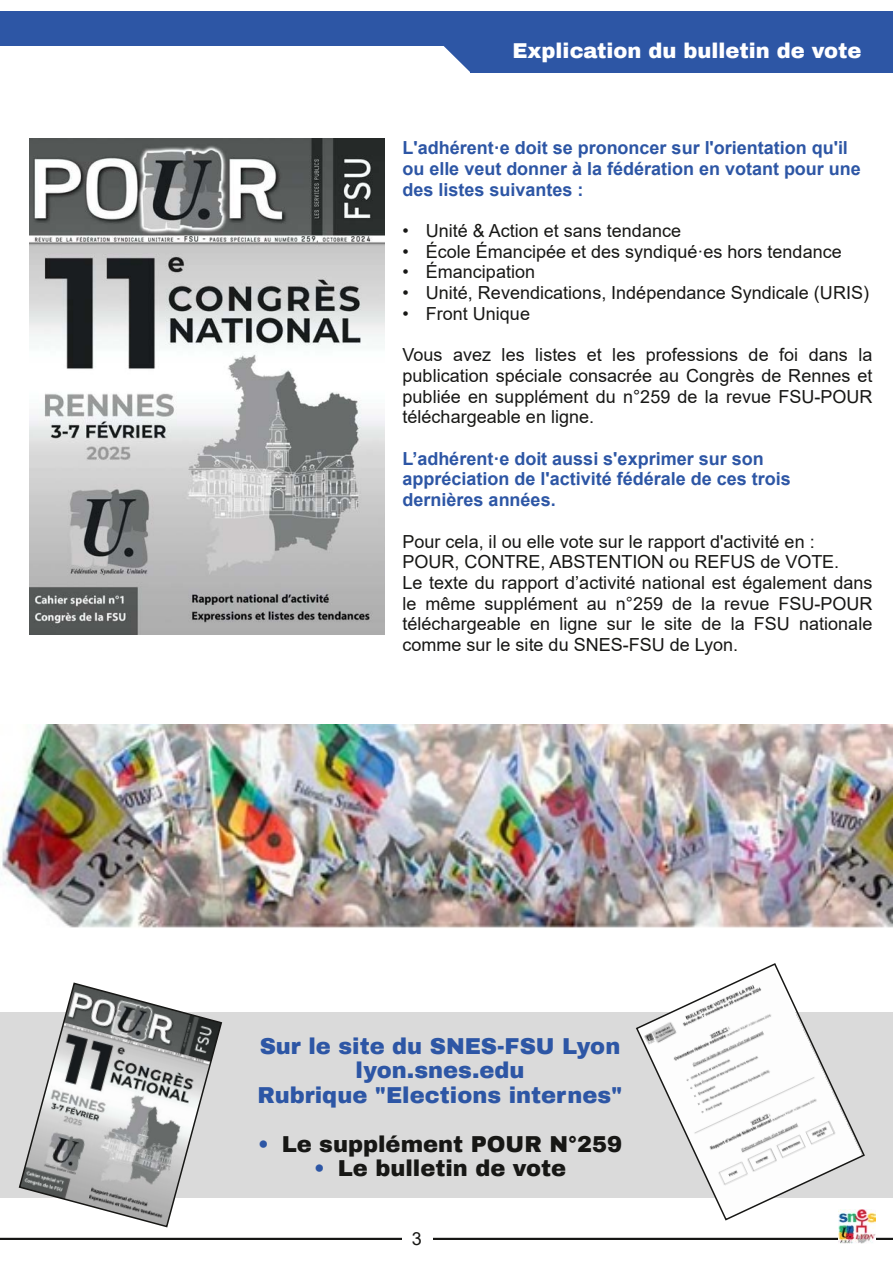
<style>
.page{position:relative;width:893px;height:1263px;background:#fff}
.page>*{position:absolute;margin:0;border:0;box-sizing:border-box;transform-origin:0 0}
.t1{font:900 22.5px/24.5px "Archivo";color:#2d56a5;text-align:center}
.t2{font:900 22.5px "Archivo";color:#171715}
.t3{font:900 21px "Archivo";letter-spacing:-.005em;color:#fff}
.t4{font:18px/20.7px "Arial";color:#171715;text-align:justify}
.t5{font:700 18px/20.7px "Arial";color:#2d56a5}
.s1{color:#2d56a5}
</style>
<div class="page">
<div style="left:0;top:12px;width:893px;height:34px;background:#2d56a5"></div>
<div style="left:470px;top:13px;width:423px;height:59px;background:#2d56a5"></div>
<svg style="left:443px;top:46px;width:27px;height:26px"></svg>
<svg style="left:0;top:1237px;width:893px;height:2px;background:#727271"></svg>
<div style="left:402px;top:1226px;width:31px;height:22px;background:#fff"></div>
<img style="left:839px;top:1209px;width:36px;height:34px">
<img style="left:0;top:724px;width:893px;height:204px">
<div style="left:0;top:1012px;width:893px;height:186px;background:#dadada"></div>
<img style="left:30px;top:139px;width:355px;height:496px">
<svg style="left:18px;top:982px;width:205px;height:246px"></svg>
<svg style="left:636px;top:963px;width:230px;height:258px"></svg>
<p class="t3" style="left:512px;top:38px;width:350px">Explication du bulletin de vote</p>
<p class="t5" style="left:402px;top:137px;width:460px">L'adhérentꞏe doit se prononcer sur l'orientation qu'il ou elle veut donner à la fédération en votant pour une des listes suivantes :</p>
<p class="t4" style="left:402px;top:220px;width:280px">• Unité &amp; Action et sans tendance</p>
<p class="t4" style="left:402px;top:241px;width:441px">• École Émancipée et des syndiquéꞏes hors tendance</p>
<p class="t4" style="left:402px;top:262px;width:134px">• Émancipation</p>
<p class="t4" style="left:402px;top:282px;width:468px">• Unité, Revendications, Indépendance Syndicale (URIS)</p>
<p class="t4" style="left:402px;top:303px;width:129px">• Front Unique</p>
<p class="t4" style="left:402px;top:344px;width:471px">Vous avez les listes et les professions de foi dans la publication spéciale consacrée au Congrès de Rennes et publiée en supplément du n°259 de la revue FSU-POUR téléchargeable en ligne.</p>
<p class="t5" style="left:402px;top:448px;width:390px">L’adhérentꞏe doit aussi s'exprimer sur son appréciation de l'activité fédérale de ces trois dernières années.</p>
<p class="t4" style="left:402px;top:531px;width:471px;text-align:left">Pour cela, il ou elle vote sur le rapport d'activité en :<br>POUR, CONTRE, ABSTENTION ou REFUS de VOTE.<br>Le texte du rapport d’activité national est également dans le même supplément au n°259 de la revue FSU-POUR téléchargeable en ligne sur le site de la FSU nationale comme sur le site du SNES-FSU de Lyon.</p>
<p class="t1" style="left:258px;top:1033px;width:366px">Sur le site du SNES-FSU Lyon lyon.snes.edu<br>Rubrique "Elections internes"</p>
<p class="t2" style="left:258px;top:1130px;width:366px"><span class="s1">•</span> Le supplément POUR N°259</p>
<p class="t2" style="left:314px;top:1154px;width:254px"><span class="s1">•</span> Le bulletin de vote</p>
<p class="t4" style="left:412px;top:1228px;width:12px">3</p>
</div>
